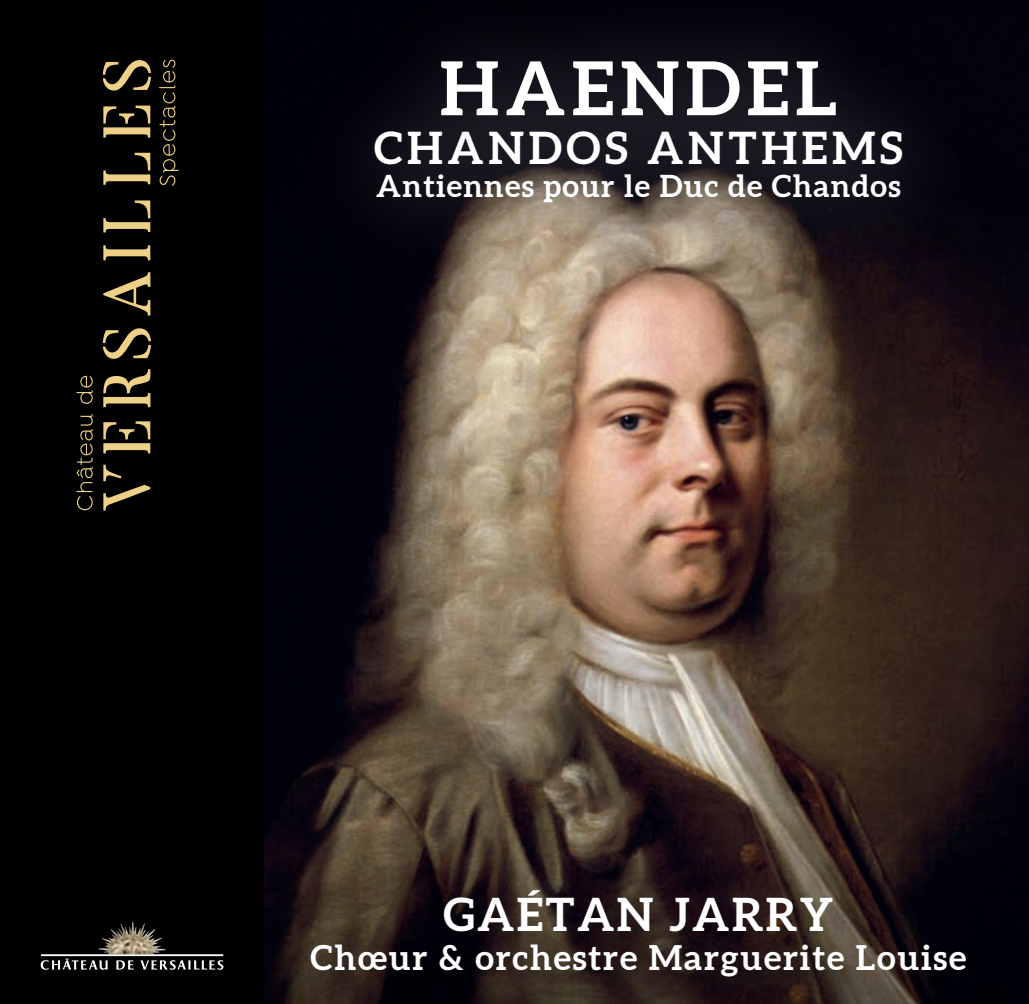
<style>
.page{position:relative;width:1029px;height:1004px;background:#fff}
.page>*{position:absolute;margin:0;border:0;box-sizing:border-box;transform-origin:0 0}
.t1{font:700 74.4px "Aleo";letter-spacing:.08em;color:#fff}
.t2{font:700 46.2px "Aleo";letter-spacing:.05em;color:#fff}
.t3{font:700 45px "Aleo";letter-spacing:.1em;color:#fff}
.t4{font:700 34.5px "Aleo";letter-spacing:.05em;color:#fff}
.t5{font:700 30.9px "Aleo";letter-spacing:.04em;color:#fff}
</style>
<div class="page">
<img style="left:264px;top:238px;width:765px;height:622px">
<svg style="left:264px;top:860px;width:765px;height:143px;background:#241919"></svg>
<div style="left:163px;top:0;width:866px;height:238px;background:#02010c"></div>
<div style="left:298px;top:0;width:681px;height:278px;background:#808080;opacity:.3"></div>
<div style="left:0;top:0;width:264px;height:1003px;background:#000"></div>
<img style="left:99px;top:922px;width:67px;height:32px">
<svg style="left:41px;top:954px;width:182px;height:15px"></svg>
<svg style="left:159px;top:60px;width:20px;height:126px"></svg>
<svg style="left:76px;top:376px;width:17px;height:134px"></svg>
<svg style="left:103px;top:60px;width:48px;height:450px"></svg>
<p class="t1" style="left:440px;top:43px;width:399px">HAENDEL</p>
<p class="t3" style="left:374px;top:120px;width:530px">CHANDOS ANTHEMS</p>
<p class="t5" style="left:376px;top:167px;width:526px">Antiennes pour le Duc de Chandos</p>
<p class="t2" style="left:444px;top:886px;width:391px">GAÉTAN JARRY</p>
<p class="t4" style="left:311px;top:936px;width:657px">Chœur &amp; orchestre Marguerite Louise</p>
</div>
